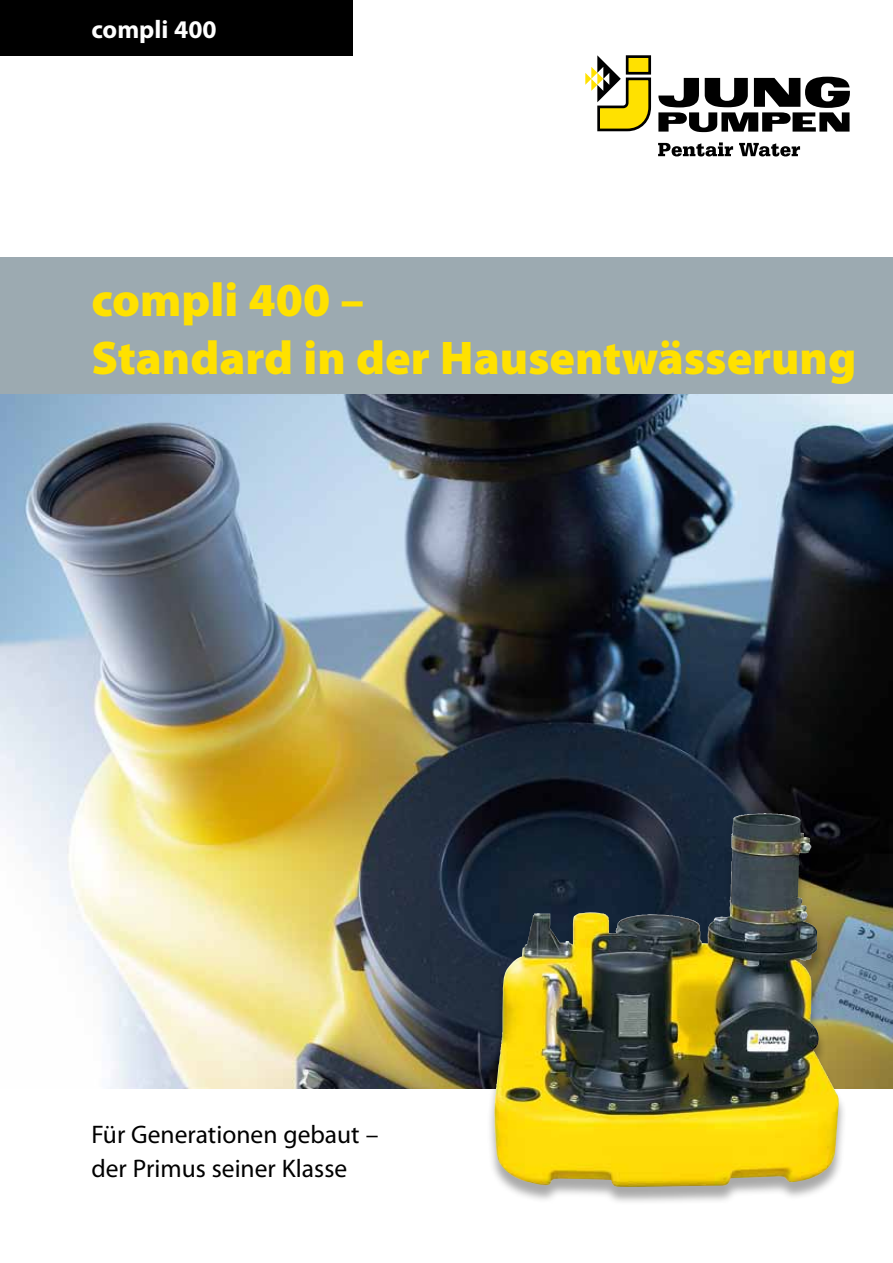
<style>
.page{position:relative;width:893px;height:1263px;background:#fff}
.page>*{position:absolute;margin:0;border:0;box-sizing:border-box;transform-origin:0 0}
.t1{font:900 47.55px/58.5px "Myriad Pro";color:#ffe100}
.t2{font:25.5px/34.2px "Myriad Pro";color:#000}
.t3{font:700 25.5px "Myriad Pro";color:#fff}
</style>
<div class="page">
<img style="left:0;top:394px;width:893px;height:694px">
<svg style="left:658px;top:77px;width:192px;height:55px"></svg>
<svg style="left:658px;top:142px;width:75px;height:14px"></svg>
<svg style="left:739px;top:143px;width:61px;height:13px"></svg>
<svg style="left:585px;top:55px;width:67px;height:77px"></svg>
<div style="left:486px;top:815px;width:361px;height:390px;background:#000;opacity:.34"></div>
<img style="left:529px;top:813px;width:235px;height:131px">
<div style="left:0;top:257px;width:893px;height:137px;background:#9caab1"></div>
<div style="left:0;top:0;width:353px;height:55px;background:#000"></div>
<p class="t3" style="left:91px;top:13px;width:127px">compli 400</p>
<h1 class="t1" style="left:91px;top:268px;width:766px">compli 400 –<br>Standard in der Hausentwässerung</h1>
<p class="t2" style="left:91px;top:1117px;width:289px">Für Generationen gebaut – der Primus seiner Klasse</p>
</div>
